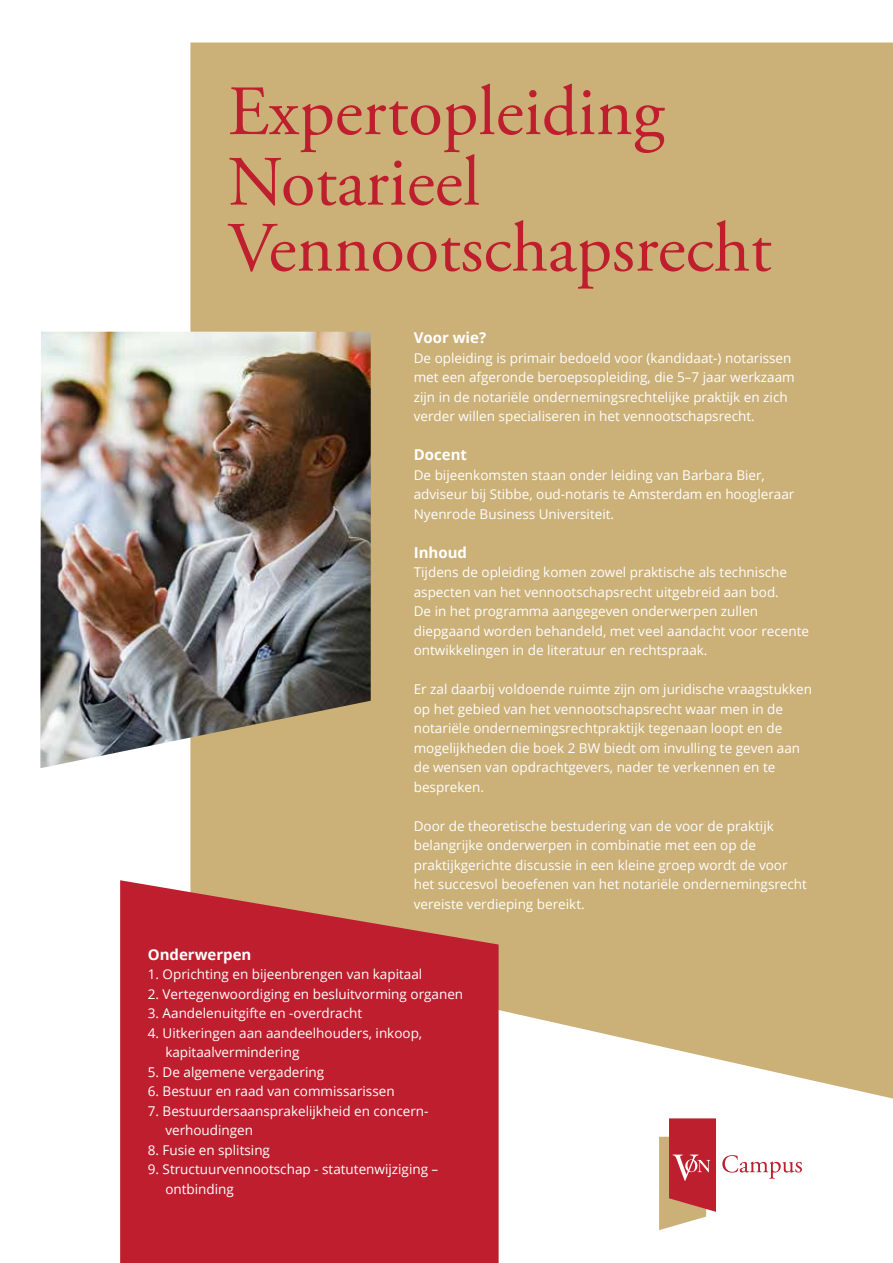
<style>
.page{position:relative;width:893px;height:1263px;background:#fff}
.page>*{position:absolute;margin:0;border:0;box-sizing:border-box;transform-origin:0 0}
.t1{font:70.5px/68.2px "Adobe Garamond Pro";color:#be1e2d}
.t2{font:700 15px "Open Sans";color:#fff}
.t3{font:13.5px/19.5px "Open Sans";color:#fff}
</style>
<div class="page">
<div style="left:190px;top:43px;width:703px;height:1055px;background:#cbb078"></div>
<img style="left:40px;top:332px;width:331px;height:436px">
<svg style="left:120px;top:880px;width:379px;height:383px;background:#bf2a34"></svg>
<svg style="left:659px;top:1118px;width:57px;height:112px;background:#ca645f"></svg>
<svg style="left:722px;top:1155px;width:80px;height:24px"></svg>
<h1 class="t1" style="left:228px;top:80px;width:545px">Expertopleiding<br>Notarieel<br>Vennootschapsrecht</h1>
<p class="t2" style="left:414px;top:327px;width:74px">Voor wie?</p>
<p class="t3" style="left:414px;top:348px;width:383px">De opleiding is primair bedoeld voor (kandidaat-) notarissen met een afgeronde beroepsopleiding, die 5–7 jaar werkzaam zijn in de notariële ondernemingsrechtelijke praktijk en zich verder willen specialiseren in het vennootschapsrecht.</p>
<p class="t2" style="left:414px;top:444px;width:55px">Docent</p>
<p class="t3" style="left:414px;top:465px;width:382px">De bijeenkomsten staan onder leiding van Barbara Bier, adviseur bij Stibbe, oud-notaris te Amsterdam en hoogleraar<br>Nyenrode Business Universiteit.</p>
<p class="t2" style="left:414px;top:542px;width:55px">Inhoud</p>
<p class="t3" style="left:414px;top:562px;width:397px">Tijdens de opleiding komen zowel praktische als technische aspecten van het vennootschapsrecht uitgebreid aan bod.<br>De in het programma aangegeven onderwerpen zullen diepgaand worden behandeld, met veel aandacht voor recente ontwikkelingen in de literatuur en rechtspraak.</p>
<p class="t3" style="left:414px;top:679px;width:400px">Er zal daarbij voldoende ruimte zijn om juridische vraagstukken op het gebied van het vennootschapsrecht waar men in de notariële ondernemingsrechtpraktijk tegenaan loopt en de mogelijkheden die boek 2 BW biedt om invulling te geven aan de wensen van opdrachtgevers, nader te verkennen en te bespreken.</p>
<p class="t3" style="left:414px;top:816px;width:395px">Door de theoretische bestudering van de voor de praktijk belangrijke onderwerpen in combinatie met een op de praktijkgerichte discussie in een kleine groep wordt de voor het succesvol beoefenen van het notariële ondernemingsrecht vereiste verdieping bereikt.</p>
<p class="t2" style="left:148px;top:944px;width:105px">Onderwerpen</p>
<p class="t3" style="left:148px;top:964px;width:276px">1. Oprichting en bijeenbrengen van kapitaal</p>
<p class="t3" style="left:148px;top:984px;width:317px">2. Vertegenwoordiging en besluitvorming organen</p>
<p class="t3" style="left:148px;top:1003px;width:216px">3. Aandelenuitgifte en -overdracht</p>
<p class="t3" style="left:165px;top:1023px;width:258px;text-indent:-18px">4. Uitkeringen aan aandeelhouders, inkoop, kapitaalvermindering</p>
<p class="t3" style="left:148px;top:1062px;width:178px">5. De algemene vergadering</p>
<p class="t3" style="left:148px;top:1081px;width:248px">6. Bestuur en raad van commissarissen</p>
<p class="t3" style="left:165px;top:1101px;width:265px;text-indent:-18px">7. Bestuurdersaansprakelijkheid en concern&shy;verhoudingen</p>
<p class="t3" style="left:148px;top:1140px;width:124px">8. Fusie en splitsing</p>
<p class="t3" style="left:165px;top:1159px;width:275px;text-indent:-18px">9. Structuurvennootschap - statutenwijziging – ontbinding</p>
</div>
